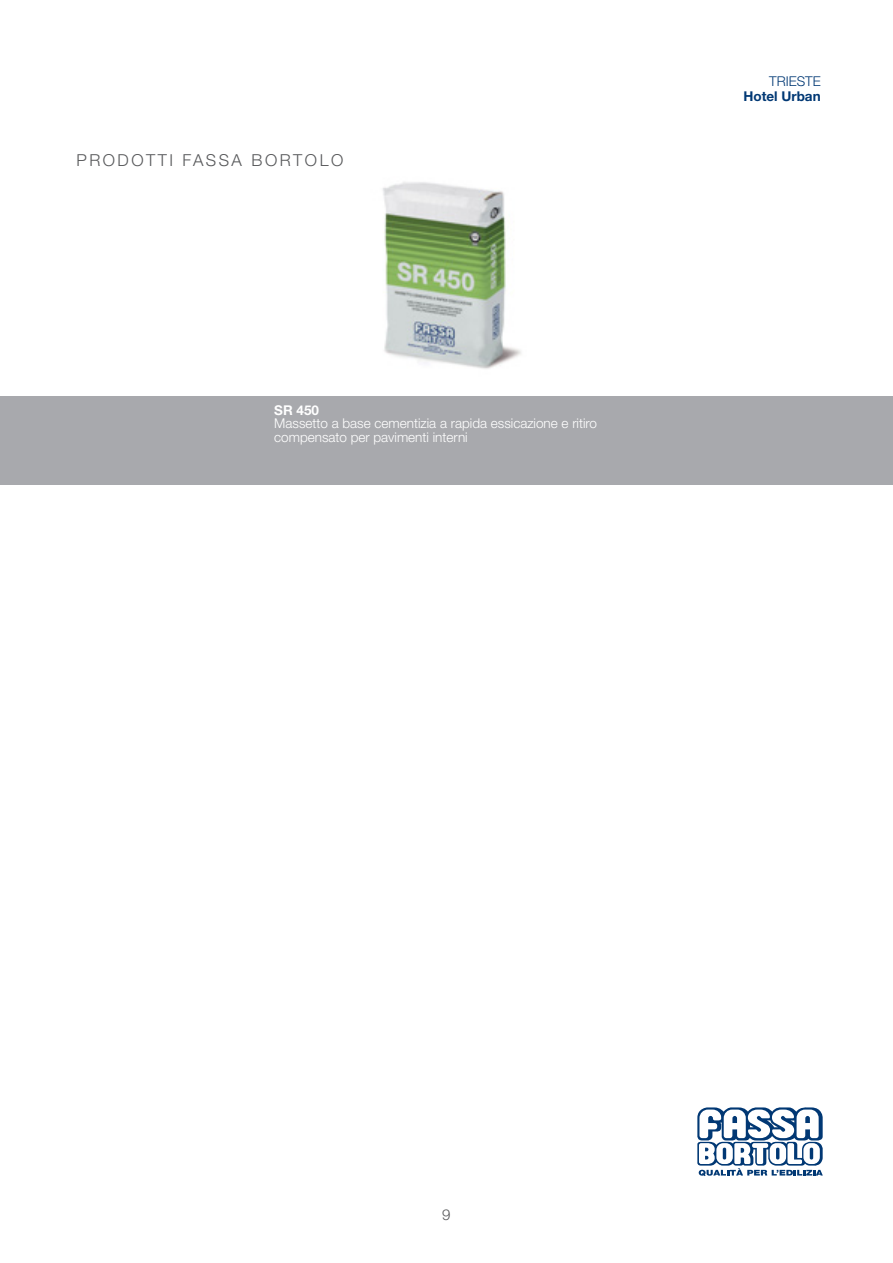
<style>
.page{position:relative;width:893px;height:1263px;background:#fff}
.page>*{position:absolute;margin:0;border:0;box-sizing:border-box;transform-origin:0 0}
.t1{font:300 16.5px "Helvetica Neue LT Std";letter-spacing:.15em;color:#57585a}
.t2{font:300 15px "Helvetica Neue LT Std";color:#57585a}
.Titolo_Sinistra{font:300 13.5px/13.5px "Helvetica Neue LT Std";color:#fff}
.t3{font:700 13.5px "Helvetica Neue LT Std";color:#013874}
.t4{font:300 13.5px "Helvetica Neue LT Std";color:#013874}
.Titolo_Sinistra-2{font:700 13.5px "Helvetica Neue LT Std";color:#fff}
</style>
<div class="page">
<svg style="left:697px;top:1107px;width:126px;height:69px"></svg>
<div style="left:0;top:183px;width:893px;height:302px;background:#a8a9ad"></div>
<div style="left:0;top:166px;width:893px;height:230px;background:#fff"></div>
<img style="left:383px;top:182px;width:138px;height:187px">
<p class="t1" style="left:77px;top:150px;width:268px">PRODOTTI FASSA BORTOLO</p>
<p class="Titolo_Sinistra-2" style="left:274px;top:402px;width:46px">SR 450</p>
<p class="Titolo_Sinistra" style="left:274px;top:416px;width:324px">Massetto a base cementizia a rapida essicazione e ritiro compensato per pavimenti interni</p>
<p class="t4" style="left:769px;top:73px;width:53px">TRIESTE</p>
<p class="t3" style="left:743px;top:88px;width:79px">Hotel Urban</p>
<p class="t2" style="left:442px;top:1205px;width:10px">9</p>
</div>
